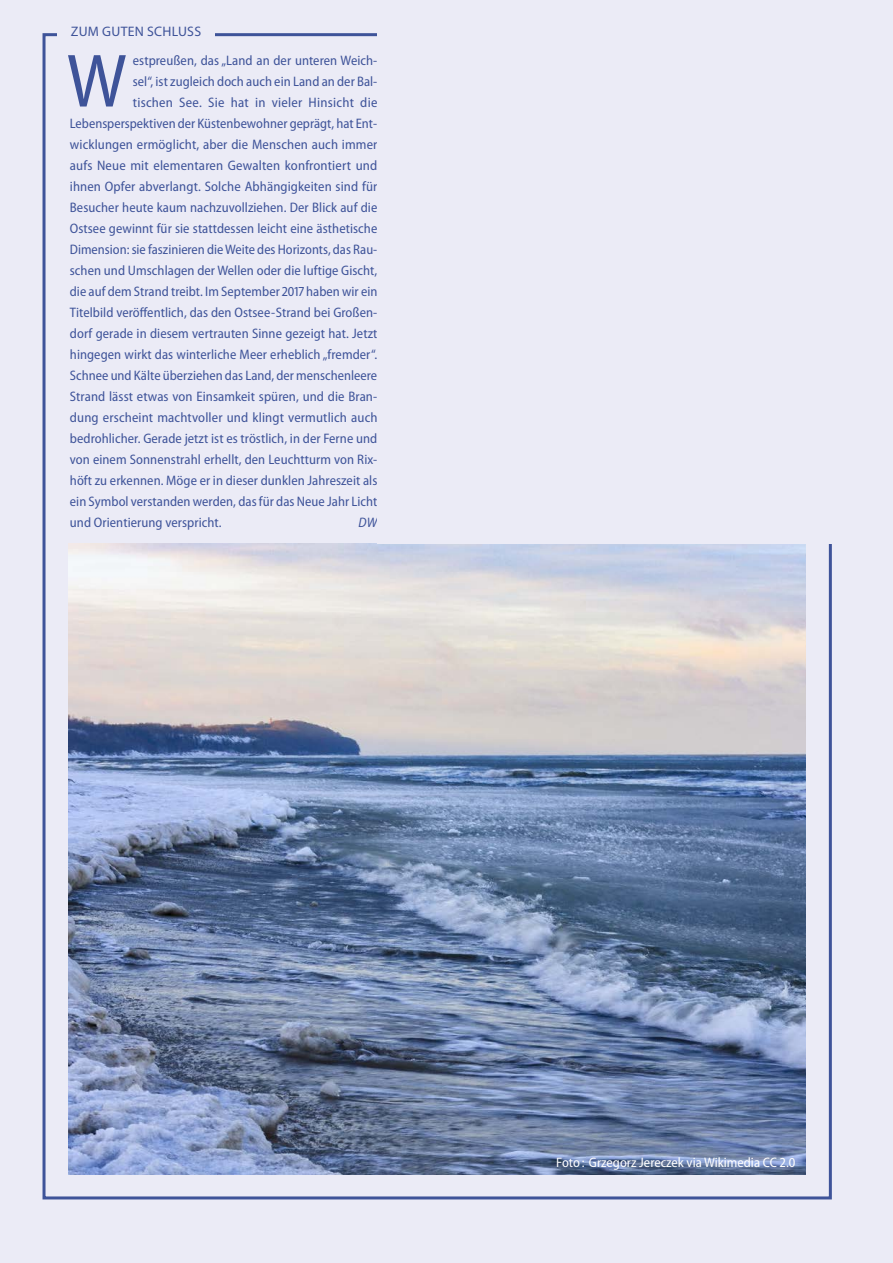
<style>
.page{position:relative;width:893px;height:1263px;background:#ebebf6}
.page>*{position:absolute;margin:0;border:0;box-sizing:border-box;transform-origin:0 0}
.t1{font:semi-condensed 76.05px "Myriad Pro";color:#3e5399}
.t2{font:semi-condensed 13.8px "Myriad Pro";letter-spacing:.005em;color:#3e5399}
.t3{font:semi-condensed 13.8px "Myriad Pro";color:#fff}
.t4{font:13.8px "Myriad Pro";letter-spacing:.02em;color:#3e5399}
.t5{font:italic semi-condensed 13.8px "Myriad Pro";color:#3e5399}
</style>
<div class="page">
<img style="left:69px;top:544px;width:736px;height:630px">
<p class="t4" style="left:71px;top:23px;width:132px">ZUM GUTEN SCHLUSS</p>
<h1 class="t1" style="left:67px;top:40px;width:61px">W</h1>
<p class="t2" style="left:133px;top:52px;width:246px">estpreußen, das „Land an der unteren Weich-</p>
<p class="t2" style="left:133px;top:73px;width:246px">sel“, ist zugleich doch auch ein Land an der Bal-</p>
<p class="t2" style="left:133px;top:94px;width:246px">tischen See. Sie hat in vieler Hinsicht die</p>
<p class="t2" style="left:70px;top:115px;width:309px">Lebensperspektiven der Küstenbewohner geprägt, hat Ent-</p>
<p class="t2" style="left:70px;top:136px;width:309px">wicklungen ermöglicht, aber die Menschen auch immer</p>
<p class="t2" style="left:70px;top:157px;width:309px">aufs Neue mit elementaren Gewalten konfrontiert und</p>
<p class="t2" style="left:70px;top:178px;width:309px">ihnen Opfer abverlangt. Solche Abhängigkeiten sind für</p>
<p class="t2" style="left:70px;top:199px;width:309px">Besucher heute kaum nachzuvollziehen. Der Blick auf die</p>
<p class="t2" style="left:70px;top:220px;width:309px">Ostsee gewinnt für sie stattdessen leicht eine ästhetische</p>
<p class="t2" style="left:70px;top:241px;width:309px">Dimension: sie faszinieren die Weite des Horizonts, das Rau-</p>
<p class="t2" style="left:70px;top:262px;width:309px">schen und Umschlagen der Wellen oder die luftige Gischt,</p>
<p class="t2" style="left:70px;top:283px;width:309px">die auf dem Strand treibt. Im September 2017 haben wir ein</p>
<p class="t2" style="left:70px;top:304px;width:309px">Titelbild veröffentlich, das den Ostsee-Strand bei Großen-</p>
<p class="t2" style="left:70px;top:325px;width:309px">dorf gerade in diesem vertrauten Sinne gezeigt hat. Jetzt</p>
<p class="t2" style="left:70px;top:346px;width:309px">hingegen wirkt das winterliche Meer erheblich „fremder“.</p>
<p class="t2" style="left:70px;top:367px;width:309px">Schnee und Kälte überziehen das Land, der menschenleere</p>
<p class="t2" style="left:70px;top:388px;width:309px">Strand lässt etwas von Einsamkeit spüren, und die Bran-</p>
<p class="t2" style="left:70px;top:409px;width:309px">dung erscheint machtvoller und klingt vermutlich auch</p>
<p class="t2" style="left:70px;top:430px;width:309px">bedrohlicher. Gerade jetzt ist es tröstlich, in der Ferne und</p>
<p class="t2" style="left:70px;top:451px;width:309px">von einem Sonnenstrahl erhellt, den Leuchtturm von Rix-</p>
<p class="t2" style="left:70px;top:472px;width:309px">höft zu erkennen. Möge er in dieser dunklen Jahreszeit als</p>
<p class="t2" style="left:70px;top:493px;width:309px">ein Symbol verstanden werden, das für das Neue Jahr Licht</p>
<p class="t2" style="left:70px;top:514px;width:153px">und Orientierung verspricht.</p>
<p class="t5" style="left:359px;top:513px;width:20px">DW</p>
<p class="t3" style="left:556px;top:1155px;width:241px">Foto : Grzegorz Jereczek via Wikimedia CC 2.0</p>
</div>
